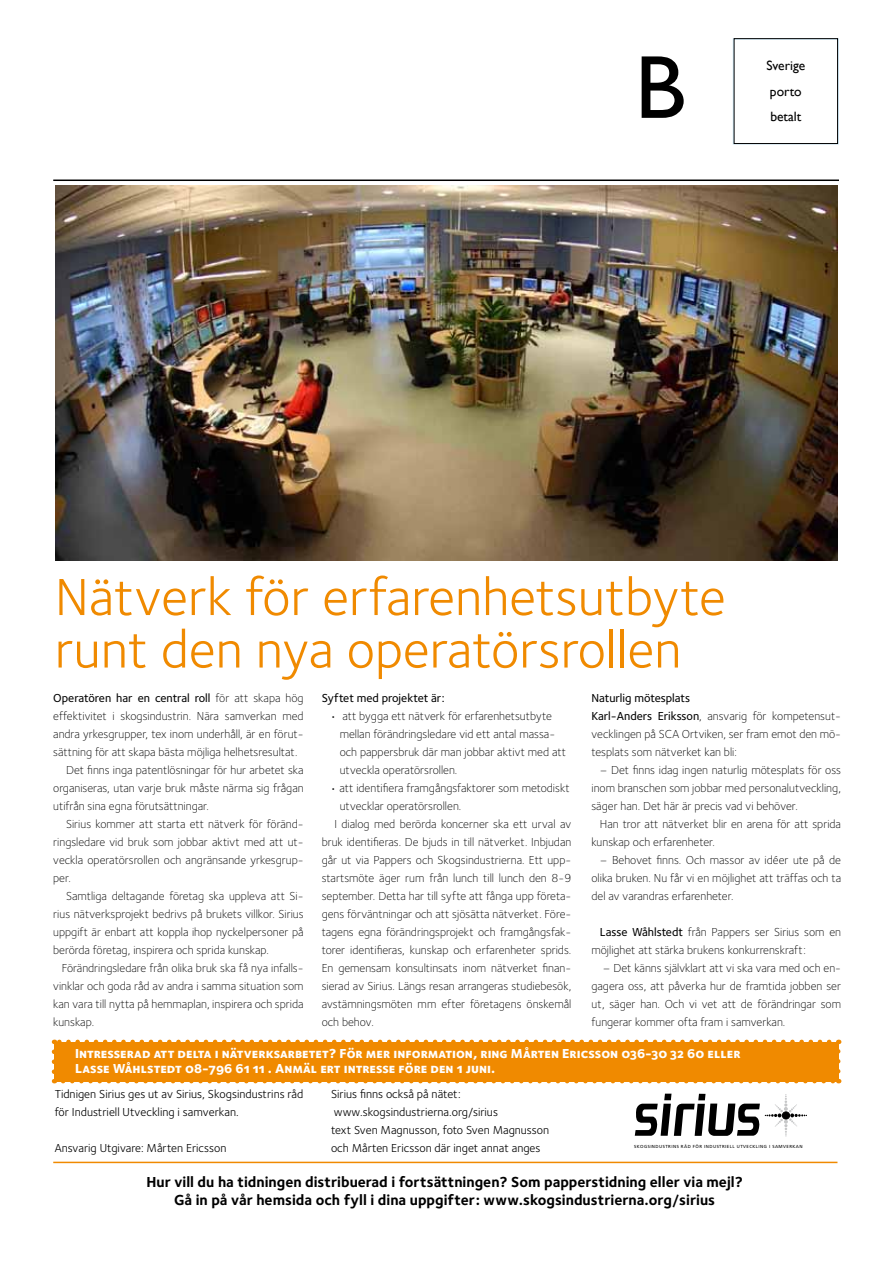
<style>
.page{position:relative;width:893px;height:1263px;background:#fff}
.page>*{position:absolute;margin:0;border:0;box-sizing:border-box;transform-origin:0 0}
.t1{font:90px "Gill Sans";color:#000}
.t2{font:54px/52.5px "Foundry Sterling";color:#f08a00}
.t3{font:700 15px/18px "Foundry Sterling";color:#000;text-align:center}
.t4{font:13.5px/15px "Foundry Sterling Extra Bld Expert";color:#fff}
.t5{font:13.5px/25.5px "Gill Sans";color:#000}
.t6{font:300 12px/18px "Foundry Sterling";color:#000}
.t7{font:12px/18px "Foundry Sterling";color:#000}
.t8{font:500 12px "Foundry Sterling";color:#000}
.t9{font:4.35px "Frutiger";letter-spacing:.1em;color:#000}
.s1{font-weight:300}
.s2{font-weight:500}
</style>
<div class="page">
<div style="left:54px;top:1042px;width:784px;height:39px;background:#f08a00"></div>
<svg style="left:52px;top:1052px;width:4px;height:31px"></svg>
<svg style="left:63px;top:1079px;width:776px;height:4px"></svg>
<svg style="left:836px;top:1040px;width:4px;height:31px"></svg>
<svg style="left:54px;top:1040px;width:775px;height:2px"></svg>
<hr style="left:53px;top:179px;width:786px;height:2px;background:#000">
<img style="left:56px;top:186px;width:781px;height:374px">
<div style="left:733px;top:38px;width:106px;height:107px;border:2px solid #d5edfa"></div>
<div style="left:734px;top:38px;width:104px;height:106px;border:1px solid #000"></div>
<svg style="left:635px;top:1094px;width:172px;height:42px"></svg>
<hr style="left:53px;top:1162px;width:784px;height:1px;background:#f08a00">
<h1 class="t1" style="left:635px;top:34px;width:52px">B</h1>
<p class="t5" style="left:766px;top:53px;width:40px">Sverige porto betalt</p>
<h2 class="t2" style="left:55px;top:570px;width:672px">Nätverk för erfarenhetsutbyte runt den nya operatörsrollen</h2>
<p class="t8" style="left:322px;top:691px;width:125px">Syftet med projektet är:</p>
<p class="t6" style="left:340px;top:707px;width:228px;text-indent:-9px">• att bygga ett nätverk för erfarenhetsutbyte mellan förändringsledare vid ett antal massa&shy;och pappersbruk där man jobbar aktivt med att utveckla operatörsrollen.</p>
<p class="t6" style="left:330px;top:779px;width:241px">• att identifiera framgångsfaktorer som metodiskt</p>
<p class="t6" style="left:340px;top:797px;width:123px">utvecklar operatörsrollen.</p>
<p class="t6" style="left:334px;top:815px;width:238px">I dialog med berörda koncerner ska ett urval av</p>
<p class="t6" style="left:322px;top:833px;width:251px">bruk identifieras. De bjuds in till nätverket. Inbjudan</p>
<p class="t6" style="left:322px;top:851px;width:251px">går ut via Pappers och Skogsindustrierna. Ett upp-</p>
<p class="t6" style="left:322px;top:869px;width:251px">startsmöte äger rum från lunch till lunch den 8-9</p>
<p class="t6" style="left:322px;top:887px;width:251px">september. Detta har till syfte att fånga upp företa-</p>
<p class="t6" style="left:322px;top:905px;width:251px">gens förväntningar och att sjösätta nätverket. Före-</p>
<p class="t6" style="left:322px;top:923px;width:251px">tagens egna förändringsprojekt och framgångsfak-</p>
<p class="t6" style="left:322px;top:941px;width:251px">torer identifieras, kunskap och erfarenheter sprids.</p>
<p class="t6" style="left:322px;top:959px;width:251px">En gemensam konsultinsats inom nätverket finan-</p>
<p class="t6" style="left:322px;top:977px;width:251px">sierad av Sirius. Längs resan arrangeras studiebesök,</p>
<p class="t6" style="left:322px;top:995px;width:251px">avstämningsmöten mm efter företagens önskemål</p>
<p class="t6" style="left:322px;top:1013px;width:54px">och behov.</p>
<p class="t8" style="left:53px;top:691px;width:252px">Operatören har en central roll <span class="s1">för att skapa hög</span></p>
<p class="t6" style="left:53px;top:707px;width:252px">effektivitet i skogsindustrin. Nära samverkan med</p>
<p class="t6" style="left:53px;top:725px;width:252px">andra yrkesgrupper, tex inom underhåll, är en förut-</p>
<p class="t6" style="left:53px;top:743px;width:246px">sättning för att skapa bästa möjliga helhetsresultat.</p>
<p class="t6" style="left:66px;top:761px;width:239px">Det finns inga patentlösningar för hur arbetet ska</p>
<p class="t6" style="left:53px;top:779px;width:252px">organiseras, utan varje bruk måste närma sig frågan</p>
<p class="t6" style="left:53px;top:797px;width:157px">utifrån sina egna förutsättningar.</p>
<p class="t6" style="left:66px;top:815px;width:239px">Sirius kommer att starta ett nätverk för föränd-</p>
<p class="t6" style="left:53px;top:833px;width:252px">ringsledare vid bruk som jobbar aktivt med att ut-</p>
<p class="t6" style="left:53px;top:851px;width:252px">veckla operatörsrollen och angränsande yrkesgrup-</p>
<p class="t6" style="left:53px;top:869px;width:19px">per.</p>
<p class="t6" style="left:66px;top:887px;width:239px">Samtliga deltagande företag ska uppleva att Si-</p>
<p class="t6" style="left:53px;top:905px;width:252px">rius nätverksprojekt bedrivs på brukets villkor. Sirius</p>
<p class="t6" style="left:53px;top:923px;width:252px">uppgift är enbart att koppla ihop nyckelpersoner på</p>
<p class="t6" style="left:53px;top:941px;width:217px">berörda företag, inspirera och sprida kunskap.</p>
<p class="t6" style="left:62px;top:959px;width:243px">Förändringsledare från olika bruk ska få nya infalls-</p>
<p class="t6" style="left:53px;top:977px;width:252px">vinklar och goda råd av andra i samma situation som</p>
<p class="t6" style="left:53px;top:995px;width:252px">kan vara till nytta på hemmaplan, inspirera och sprida</p>
<p class="t6" style="left:53px;top:1013px;width:42px">kunskap.</p>
<p class="t6" style="left:591px;top:689px;width:251px"><span class="s2">Naturlig mötesplats<br>Karl-Anders Eriksson</span>, ansvarig för kompetensut&shy;vecklingen på SCA Ortviken, ser fram emot den mö&shy;tesplats som nätverket kan bli:</p>
<p class="t6" style="left:591px;top:761px;width:251px;text-align:justify;text-indent:9px">– Det finns idag ingen naturlig mötesplats för oss inom branschen som jobbar med personalutveckling, säger han. Det här är precis vad vi behöver.</p>
<p class="t6" style="left:591px;top:815px;width:251px;text-indent:9px">Han tror att nätverket blir en arena för att sprida kunskap och erfarenheter.</p>
<p class="t6" style="left:591px;top:851px;width:251px;text-align:justify;text-indent:9px">– Behovet finns. Och massor av idéer ute på de olika bruken. Nu får vi en möjlighet att träffas och ta del av varandras erfarenheter.</p>
<p class="t6" style="left:591px;top:923px;width:251px;text-indent:9px"><span class="s2">Lasse Wåhlstedt</span> från Pappers ser Sirius som en möjlighet att stärka brukens konkurrenskraft:</p>
<p class="t6" style="left:591px;top:959px;width:251px;text-align:justify;text-indent:11px">– Det känns självklart att vi ska vara med och en&shy;gagera oss, att påverka hur de framtida jobben ser ut, säger han. Och vi vet att de förändringar som fungerar kommer ofta fram i samverkan.</p>
<p class="t4" style="left:75px;top:1045px;width:667px">Intresserad att delta i nätverksarbetet? För mer information, ring Mårten Ericsson 036-30 32 60 eller<br>Lasse Wåhlstedt 08-796 61 11 . Anmäl ert intresse före den 1 juni.</p>
<p class="t7" style="left:331px;top:1085px;width:220px">Sirius finns också på nätet: www.skogsindustrierna.org/sirius<br>text Sven Magnusson, foto Sven Magnusson och Mårten Ericsson där inget annat anges</p>
<p class="t7" style="left:55px;top:1085px;width:250px">Tidnigen Sirius ges ut av Sirius, Skogsindustrins råd för Industriell Utveckling i samverkan.</p>
<p class="t7" style="left:55px;top:1139px;width:173px">Ansvarig Utgivare: Mårten Ericsson</p>
<p class="t9" style="left:634px;top:1144px;width:170px">SKOGSINDUSTRINS RÅD FÖR INDUSTRIELL UTVECKLING I SAMVERKAN</p>
<p class="t3" style="left:146px;top:1173px;width:598px">Hur vill du ha tidningen distribuerad i fortsättningen? Som papperstidning eller via mejl?<br>Gå in på vår hemsida och fyll i dina uppgifter: www.skogsindustrierna.org/sirius</p>
</div>
